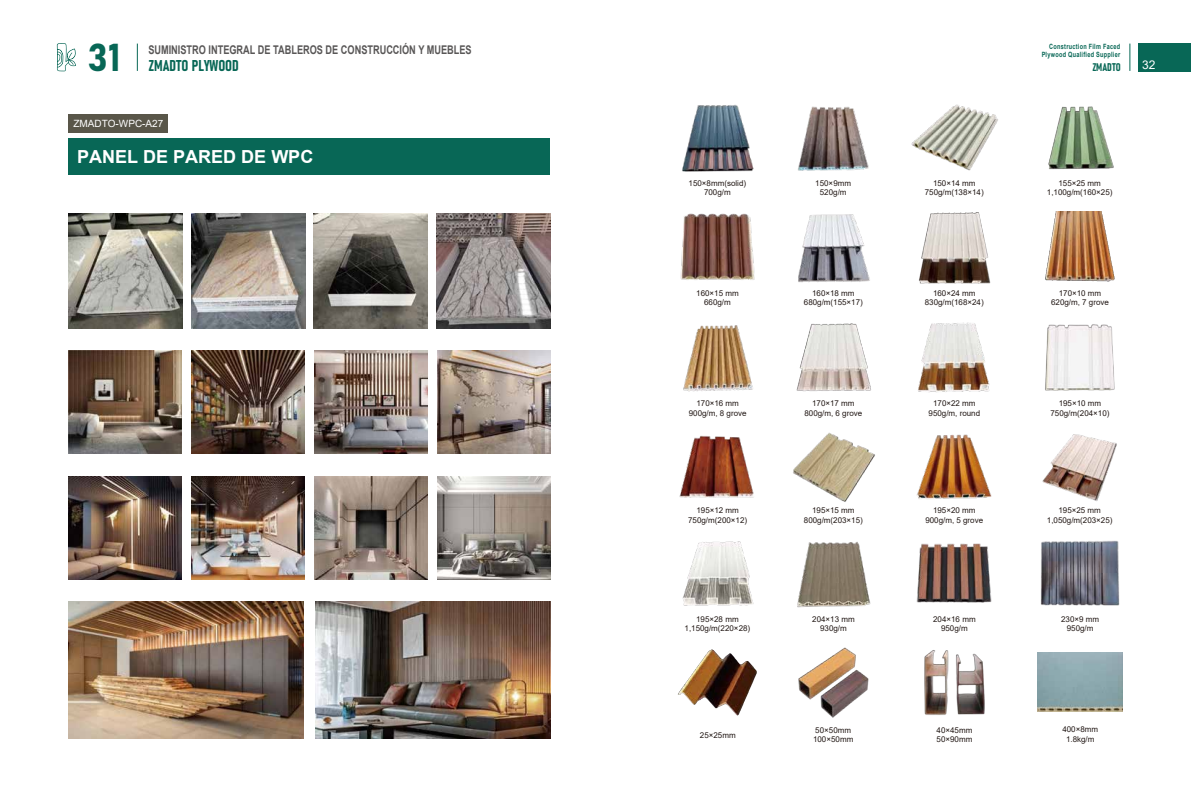
<style>
.page{position:relative;width:1191px;height:808px;background:#fff}
.page>*{position:absolute;margin:0;border:0;box-sizing:border-box;transform-origin:0 0}
.t1{font:38.4px "Bahnschrift";color:#086756}
.t2{font:700 18px "Arial";color:#fff}
.t3{font:15.5px "Bahnschrift";color:#086756}
.t4{font:700 12px "Arial";color:#595757;scale:.77 1}
.t5{font:12px "Arial";color:#fff}
.t6{font:11px "Bahnschrift";color:#086756}
.t7{font:10px "Arial";color:#fff}
.t8{font:8px/9.6px "Arial";color:#221815;text-align:center}
.t9{font:700 7.2px/8.7px "Arial";letter-spacing:.05em;color:#086756;text-align:right;scale:.77 1}
</style>
<div class="page">
<div style="left:68px;top:138px;width:482px;height:36px;background:#086756"></div>
<div style="left:68px;top:114px;width:100px;height:18px;background:#595649"></div>
<img style="left:68px;top:214px;width:114px;height:114px">
<img style="left:191px;top:214px;width:114px;height:114px">
<img style="left:314px;top:214px;width:114px;height:114px">
<img style="left:436px;top:214px;width:114px;height:114px">
<img style="left:682px;top:104px;width:72px;height:68px">
<img style="left:798px;top:106px;width:71px;height:65px">
<img style="left:911px;top:104px;width:87px;height:67px">
<img style="left:1048px;top:106px;width:66px;height:64px">
<img style="left:680px;top:213px;width:75px;height:67px">
<img style="left:798px;top:214px;width:72px;height:69px">
<img style="left:919px;top:212px;width:72px;height:72px">
<img style="left:1045px;top:211px;width:70px;height:71px">
<img style="left:683px;top:325px;width:70px;height:67px">
<img style="left:796px;top:323px;width:75px;height:69px">
<img style="left:918px;top:322px;width:72px;height:71px">
<img style="left:1045px;top:324px;width:70px;height:67px">
<img style="left:679px;top:435px;width:75px;height:63px">
<img style="left:793px;top:432px;width:82px;height:70px">
<img style="left:916px;top:434px;width:76px;height:65px">
<img style="left:1042px;top:434px;width:75px;height:67px">
<img style="left:682px;top:541px;width:72px;height:65px">
<img style="left:797px;top:541px;width:74px;height:67px">
<img style="left:916px;top:543px;width:76px;height:60px">
<img style="left:1040px;top:540px;width:80px;height:66px">
<img style="left:678px;top:649px;width:79px;height:67px">
<img style="left:798px;top:647px;width:71px;height:70px">
<img style="left:924px;top:650px;width:61px;height:65px">
<img style="left:1037px;top:653px;width:85px;height:58px">
<img style="left:68px;top:351px;width:114px;height:103px">
<img style="left:191px;top:351px;width:113px;height:103px">
<img style="left:314px;top:351px;width:113px;height:103px">
<img style="left:437px;top:351px;width:113px;height:103px">
<img style="left:68px;top:476px;width:114px;height:103px">
<img style="left:191px;top:476px;width:113px;height:103px">
<img style="left:314px;top:476px;width:113px;height:103px">
<img style="left:437px;top:476px;width:113px;height:103px">
<img style="left:68px;top:602px;width:235px;height:137px">
<img style="left:315px;top:602px;width:235px;height:137px">
<svg style="left:57px;top:43px;width:19px;height:28px"></svg>
<svg style="left:137px;top:44px;width:1px;height:27px"></svg>
<svg style="left:1129px;top:44px;width:1px;height:27px"></svg>
<div style="left:1139px;top:43px;width:52px;height:28px;background:#086756"></div>
<h1 class="t1" style="left:88px;top:28px;width:35px">31</h1>
<h3 class="t4" style="left:148px;top:41px;width:421px">SUMINISTRO INTEGRAL DE TABLEROS DE CONSTRUCCIÓN Y MUEBLES</h3>
<p class="t9" style="left:1041px;top:42px;width:104px">Construction Film Faced<br>Plywood Qualified Supplier</p>
<h3 class="t3" style="left:148px;top:54px;width:92px">ZMADTO PLYWOOD</h3>
<h3 class="t5" style="left:1142px;top:56px;width:15px">32</h3>
<h3 class="t6" style="left:1092px;top:59px;width:30px">ZMADTO</h3>
<p class="t7" style="left:73px;top:116px;width:91px">ZMADTO-WPC-A27</p>
<h2 class="t2" style="left:77px;top:144px;width:238px">PANEL DE PARED DE WPC</h2>
<p class="t8" style="left:688px;top:178px;width:59px">150×8mm(solid)<br>700g/m</p>
<p class="t8" style="left:815px;top:178px;width:37px">150×9mm<br>520g/m</p>
<p class="t8" style="left:924px;top:178px;width:60px">150×14 mm<br>750g/m(138×14)</p>
<p class="t8" style="left:1047px;top:178px;width:67px">155×25 mm<br>1,100g/m(160×25)</p>
<p class="t8" style="left:696px;top:288px;width:44px">160×15 mm<br>660g/m</p>
<p class="t8" style="left:804px;top:288px;width:60px">160×18 mm<br>680g/m(155×17)</p>
<p class="t8" style="left:924px;top:288px;width:60px">160×24 mm<br>830g/m(168×24)</p>
<p class="t8" style="left:1051px;top:288px;width:59px">170×10 mm<br>620g/m, 7 grove</p>
<p class="t8" style="left:689px;top:399px;width:59px">170×16 mm<br>900g/m, 8 grove</p>
<p class="t8" style="left:804px;top:399px;width:59px">170×17 mm<br>800g/m, 6 grove</p>
<p class="t8" style="left:928px;top:399px;width:53px">170×22 mm<br>950g/m, round</p>
<p class="t8" style="left:1050px;top:399px;width:60px">195×10 mm<br>750g/m(204×10)</p>
<p class="t8" style="left:688px;top:506px;width:60px">195×12 mm<br>750g/m(200×12)</p>
<p class="t8" style="left:804px;top:506px;width:60px">195×15 mm<br>800g/m(203×15)</p>
<p class="t8" style="left:925px;top:506px;width:59px">195×20 mm<br>900g/m, 5 grove</p>
<p class="t8" style="left:1047px;top:506px;width:67px">195×25 mm<br>1,050g/m(203×25)</p>
<p class="t8" style="left:684px;top:614px;width:67px">195×28 mm<br>1,150g/m(220×28)</p>
<p class="t8" style="left:812px;top:614px;width:44px">204×13 mm<br>930g/m</p>
<p class="t8" style="left:933px;top:614px;width:44px">204×16 mm<br>950g/m</p>
<p class="t8" style="left:1061px;top:614px;width:40px">230×9 mm<br>950g/m</p>
<p class="t8" style="left:700px;top:730px;width:37px">25×25mm</p>
<p class="t8" style="left:813px;top:725px;width:42px;text-align:left">50×50mm<br>100×50mm</p>
<p class="t8" style="left:936px;top:725px;width:37px;text-align:left">40×45mm<br>50×90mm</p>
<p class="t8" style="left:1062px;top:724px;width:37px">400×8mm<br>1.8kg/m</p>
</div>
